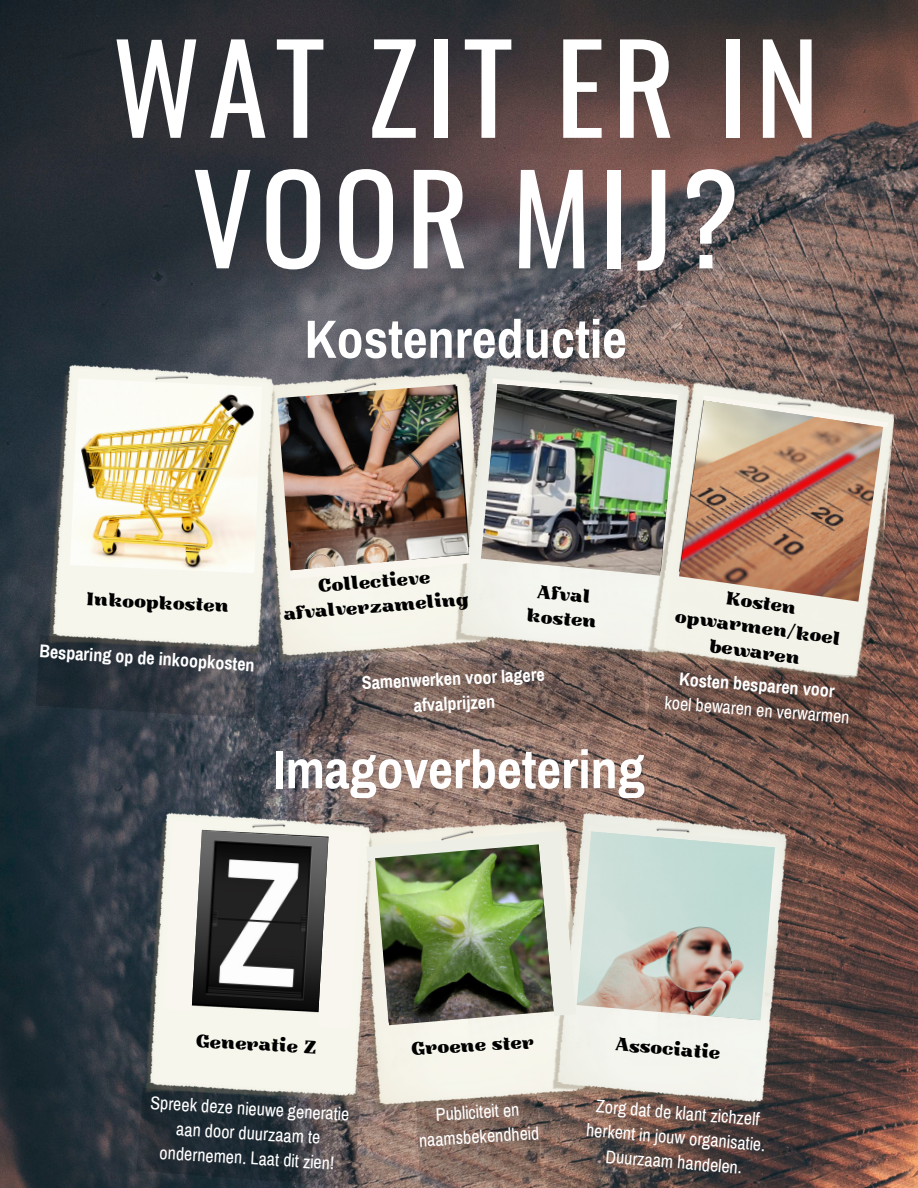
<style>
.page{position:relative;width:918px;height:1188px;background:#fff}
.page>*{position:absolute;margin:0;border:0;box-sizing:border-box;transform-origin:0 0}
.t1{font:121.5px/130.5px "Oswald";letter-spacing:.06em;color:#fff;text-align:center}
.t2{font:700 54px "Archivo Narrow";color:#fff}
.t3{font:18px/24.8px "Archivo Narrow";color:#fff;text-align:center}
.t4{font:18px/24.8px "Kaftus";color:#000;text-align:center}
.t5{font:700 18px/24.8px "Archivo Narrow";color:#fff;text-align:center}
</style>
<div class="page">
<img style="left:0;top:0;width:918px;height:1188px">
<img style="left:47px;top:364px;width:644px;height:301px">
<img style="left:70px;top:379px;width:192px;height:194px">
<img style="left:277px;top:384px;width:192px;height:187px">
<svg style="left:289px;top:554px;width:182px;height:25px;background:#dad3c8"></svg>
<img style="left:646px;top:380px;width:250px;height:313px">
<img style="left:481px;top:383px;width:196px;height:193px">
<svg style="left:492px;top:378px;width:187px;height:22px;background:#a7a6a0"></svg>
<img style="left:679px;top:400px;width:204px;height:202px">
<svg style="left:703px;top:395px;width:185px;height:33px;background:#ccc3b5"></svg>
<svg style="left:35px;top:635px;width:224px;height:84px;background:#41474d"></svg>
<svg style="left:278px;top:649px;width:593px;height:98px;background:#7a655e"></svg>
<img style="left:144px;top:813px;width:644px;height:300px">
<img style="left:190px;top:830px;width:128px;height:182px">
<svg style="left:162px;top:821px;width:40px;height:190px;background:#dbdad2"></svg>
<img style="left:577px;top:830px;width:198px;height:190px">
<svg style="left:136px;top:1088px;width:224px;height:100px;background:#373d43"></svg>
<svg style="left:416px;top:1095px;width:125px;height:90px;background:#866f64"></svg>
<img style="left:318px;top:830px;width:258px;height:199px">
<svg style="left:587px;top:826px;width:197px;height:22px;background:#d5ddd5"></svg>
<h1 class="t1" style="left:112px;top:18px;width:709px">WAT ZIT ER IN<br>VOOR MIJ?</h1>
<h2 class="t2" style="left:305px;top:310px;width:324px">Kostenreductie</h2>
<p class="t4" style="left:281px;top:578px;width:187px;rotate:-5deg">Collectieve afvalverzameling</p>
<p class="t4" style="left:530px;top:579px;width:72px;rotate:5deg">Afval kosten</p>
<p class="t4" style="left:681px;top:579px;width:168px;rotate:8deg">Kosten opwarmen/koel</p>
<p class="t4" style="left:87px;top:587px;width:144px;rotate:3deg">Inkoopkosten</p>
<p class="t5" style="left:40px;top:638px;width:217px;rotate:4deg">Besparing op de inkoopkosten</p>
<p class="t4" style="left:711px;top:634px;width:93px;rotate:8deg">bewaren</p>
<p class="t5" style="left:361px;top:671px;width:184px;rotate:-3deg">Samenwerken voor lagere afvalprijzen</p>
<p class="t5" style="left:681px;top:666px;width:157px;rotate:5deg">Kosten besparen voor</p>
<p class="t3" style="left:666px;top:690px;width:187px;rotate:5deg">koel bewaren en verwarmen</p>
<h2 class="t2" style="left:273px;top:741px;width:373px">Imagoverbetering</h2>
<p class="t4" style="left:197px;top:1029px;width:122px;rotate:3deg">Generatie Z</p>
<p class="t4" style="left:411px;top:1037px;width:124px;rotate:-3deg">Groene ster</p>
<p class="t4" style="left:617px;top:1032px;width:107px;rotate:5deg">Associatie</p>
<p class="t3" style="left:151px;top:1091px;width:201px;rotate:3deg">Spreek deze nieuwe generatie aan door duurzaam te ondernemen. Laat dit zien!</p>
<p class="t3" style="left:416px;top:1104px;width:122px;rotate:-4deg">Publiciteit en naamsbekendheid</p>
<p class="t3" style="left:590px;top:1093px;width:181px;rotate:5deg">Zorg dat de klant zichzelf herkent in jouw organisatie.<br>Duurzaam handelen.</p>
</div>
